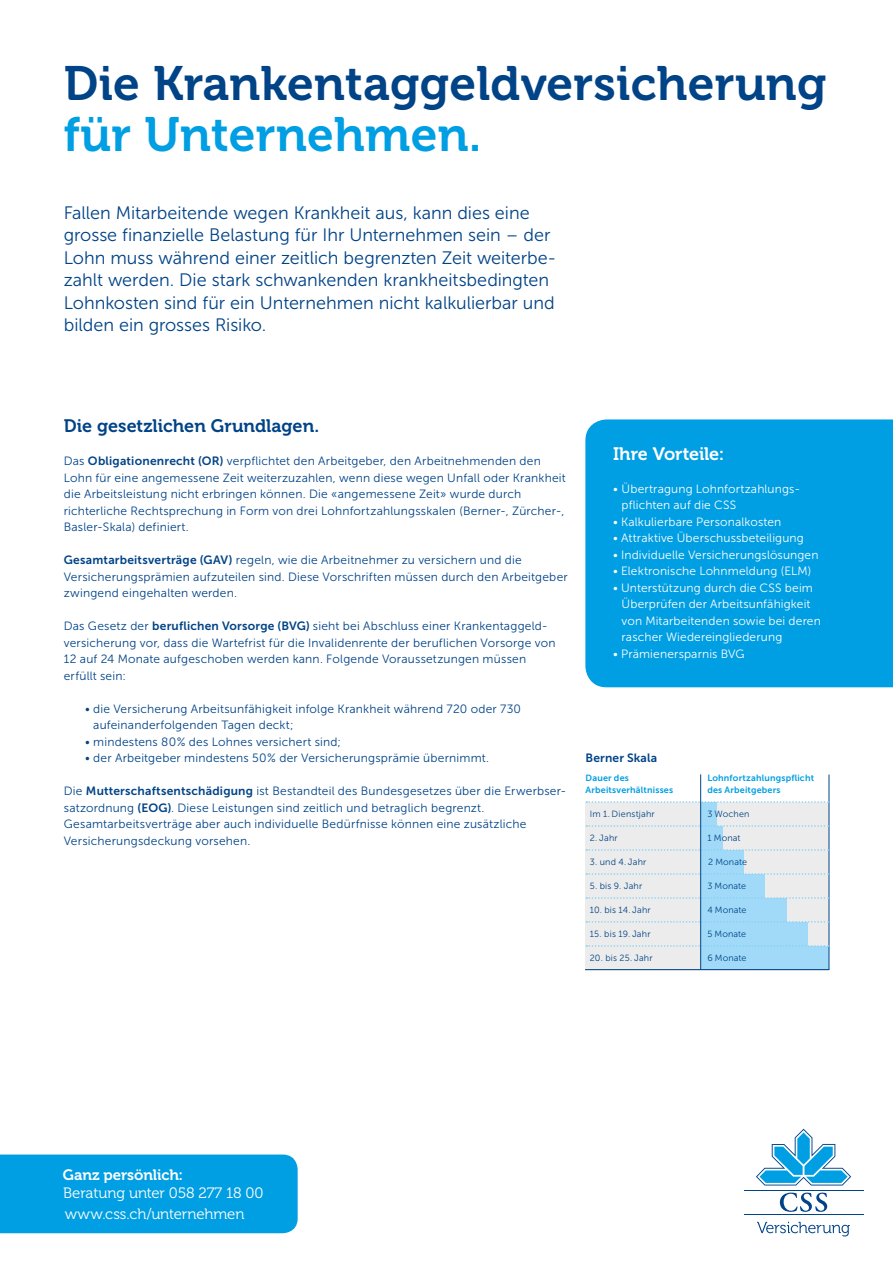
<style>
.page{position:relative;width:893px;height:1263px;background:#fff}
.page>*{position:absolute;margin:0;border:0;box-sizing:border-box;transform-origin:0 0}
.t1{font:48px "Museo 700";letter-spacing:.005em;color:#004387}
.t2{font:48px "Museo 700";letter-spacing:.005em;color:#009ee3}
.t3{font:18px/22.5px "Museo Sans 300";color:#004387}
.t4{font:18px "Museo 700";color:#004387}
.t5{font:18px "Museo 700";letter-spacing:-.005em;color:#fff}
.t6{font:15px/21px "Museo 300";letter-spacing:-.01em;color:#fff}
.t7{font:15px "Museo 700";letter-spacing:-.005em;color:#fff}
.t8{font:12px/16.5px "Museo Sans 300";letter-spacing:.02em;color:#004387}
.t9{font:12px/16.5px "Museo Sans 300";letter-spacing:.01em;color:#fff}
.t10{font:12px "Museo Sans 700";letter-spacing:.015em;color:#004387}
.t11{font:9px "Museo Sans 300";letter-spacing:.02em;color:#004387}
.t12{font:9px/12px "Museo Sans 700";letter-spacing:.02em;color:#009ee3}
.s1{font-family:"Museo Sans 700"}
</style>
<div class="page">
<div style="left:585px;top:419px;width:308px;height:269px;background:#009ee3"></div>
<div style="left:0;top:1154px;width:298px;height:79px;background:#009ee3"></div>
<div style="left:585px;top:802px;width:244px;height:168px;background:#ececec"></div>
<div style="left:701px;top:826px;width:21px;height:24px;background:#a1daf8"></div>
<div style="left:701px;top:802px;width:16px;height:24px;background:#a1daf8"></div>
<div style="left:701px;top:850px;width:43px;height:24px;background:#a1daf8"></div>
<div style="left:701px;top:874px;width:64px;height:24px;background:#a1daf8"></div>
<div style="left:701px;top:898px;width:85px;height:24px;background:#a1daf8"></div>
<div style="left:701px;top:922px;width:106px;height:24px;background:#a1daf8"></div>
<div style="left:701px;top:946px;width:128px;height:24px;background:#a1daf8"></div>
<hr style="left:829px;top:774px;width:1px;height:196px;background:#004387">
<hr style="left:585px;top:969px;width:244px;height:1px;background:#004387">
<svg style="left:586px;top:801px;width:243px;height:2px"></svg>
<svg style="left:586px;top:825px;width:243px;height:2px"></svg>
<svg style="left:586px;top:849px;width:243px;height:2px"></svg>
<svg style="left:586px;top:873px;width:243px;height:2px"></svg>
<svg style="left:586px;top:897px;width:243px;height:2px"></svg>
<svg style="left:586px;top:921px;width:243px;height:2px"></svg>
<svg style="left:586px;top:945px;width:243px;height:2px"></svg>
<hr style="left:700px;top:774px;width:1px;height:196px;background:#004387">
<svg style="left:757px;top:1222px;width:93px;height:14px"></svg>
<hr style="left:744px;top:1214px;width:119px;height:1px;background:#004387">
<hr style="left:744px;top:1190px;width:119px;height:1px;background:#004387">
<svg style="left:756px;top:1129px;width:95px;height:56px"></svg>
<svg style="left:780px;top:1192px;width:47px;height:20px"></svg>
<h1 class="t1" style="left:64px;top:56px;width:764px">Die Krankentaggeldversicherung</h1>
<h1 class="t2" style="left:64px;top:107px;width:419px">für Unternehmen.</h1>
<p class="t3" style="left:64px;top:202px;width:494px">Fallen Mitarbeitende wegen Krankheit aus, kann dies eine grosse finanzielle Belastung für Ihr Unternehmen sein – der Lohn muss während einer zeitlich begrenzten Zeit weiterbe&shy;zahlt werden. Die stark schwankenden krankheitsbedingten Lohnkosten sind für ein Unternehmen nicht kalkulierbar und bilden ein grosses Risiko.</p>
<h2 class="t4" style="left:64px;top:416px;width:257px">Die gesetzlichen Grundlagen.</h2>
<p class="t8" style="left:64px;top:453px;width:504px">Das <span class="s1">Obligationenrecht (OR)</span> verpflichtet den Arbeitgeber, den Arbeitnehmenden den Lohn für eine angemessene Zeit weiterzuzahlen, wenn diese wegen Unfall oder Krankheit die Arbeitsleistung nicht erbringen können. Die «angemessene Zeit» wurde durch richterliche Rechtsprechung in Form von drei Lohnfortzahlungsskalen (Berner-, Zürcher-, Basler-Skala) definiert.</p>
<p class="t8" style="left:64px;top:552px;width:505px"><span class="s1">Gesamtarbeitsverträge (GAV)</span> regeln, wie die Arbeitnehmer zu versichern und die<br>Versicherungsprämien aufzuteilen sind. Diese Vorschriften müssen durch den Arbeitgeber zwingend eingehalten werden.</p>
<p class="t8" style="left:64px;top:618px;width:493px">Das Gesetz der <span class="s1">beruflichen Vorsorge (BVG)</span> sieht bei Abschluss einer Krankentaggeld&shy;versicherung vor, dass die Wartefrist für die Invalidenrente der beruflichen Vorsorge von 12 auf 24 Monate aufgeschoben werden kann. Folgende Voraussetzungen müssen erfüllt sein:</p>
<p class="t8" style="left:93px;top:700px;width:429px;text-indent:-8px">• die Versicherung Arbeitsunfähigkeit infolge Krankheit während 720 oder 730 aufeinanderfolgenden Tagen deckt;</p>
<p class="t8" style="left:85px;top:733px;width:258px">• mindestens 80% des Lohnes versichert sind;</p>
<p class="t8" style="left:85px;top:750px;width:405px">• der Arbeitgeber mindestens 50% der Versicherungsprämie übernimmt.</p>
<p class="t8" style="left:64px;top:783px;width:504px">Die <span class="s1">Mutterschaftsentschädigung</span> ist Bestandteil des Bundesgesetzes über die Erwerbser&shy;satzordnung <span class="s1">(EOG)</span>. Diese Leistungen sind zeitlich und betraglich begrenzt.<br>Gesamtarbeitsverträge aber auch individuelle Bedürfnisse können eine zusätzliche Versicherungsdeckung vorsehen.</p>
<h2 class="t5" style="left:613px;top:443px;width:113px">Ihre Vorteile:</h2>
<p class="t9" style="left:621px;top:480px;width:180px;text-indent:-9px">• Übertragung Lohnfortzahlungs&shy;pflichten auf die CSS</p>
<p class="t9" style="left:613px;top:513px;width:170px">• Kalkulierbare Personalkosten</p>
<p class="t9" style="left:613px;top:530px;width:192px">• Attraktive Überschussbeteiligung</p>
<p class="t9" style="left:613px;top:546px;width:207px">• Individuelle Versicherungslösungen</p>
<p class="t9" style="left:613px;top:563px;width:200px">• Elektronische Lohnmeldung (ELM)</p>
<p class="t9" style="left:621px;top:579px;width:201px;text-indent:-9px">• Unterstützung durch die CSS beim Überprüfen der Arbeitsunfähigkeit von Mitarbeitenden sowie bei deren rascher Wiedereingliederung</p>
<p class="t9" style="left:613px;top:645px;width:133px">• Prämienersparnis BVG</p>
<p class="t10" style="left:585px;top:751px;width:73px">Berner Skala</p>
<p class="t12" style="left:585px;top:772px;width:89px">Dauer des<br>Arbeitsverhältnisses</p>
<p class="t11" style="left:590px;top:809px;width:67px">Im 1. Dienstjahr</p>
<p class="t11" style="left:590px;top:833px;width:29px">2. Jahr</p>
<p class="t11" style="left:590px;top:857px;width:58px">3. und 4. Jahr</p>
<p class="t11" style="left:590px;top:881px;width:54px">5. bis 9. Jahr</p>
<p class="t11" style="left:590px;top:905px;width:63px">10. bis 14. Jahr</p>
<p class="t11" style="left:590px;top:929px;width:62px">15. bis 19. Jahr</p>
<p class="t11" style="left:590px;top:953px;width:64px">20. bis 25. Jahr</p>
<p class="t12" style="left:707px;top:772px;width:108px">Lohnfortzahlungspflicht des Arbeitgebers</p>
<p class="t11" style="left:707px;top:809px;width:44px">3 Wochen</p>
<p class="t11" style="left:707px;top:833px;width:35px">1 Monat</p>
<p class="t11" style="left:708px;top:857px;width:40px">2 Monate</p>
<p class="t11" style="left:707px;top:881px;width:40px">3 Monate</p>
<p class="t11" style="left:707px;top:905px;width:41px">4 Monate</p>
<p class="t11" style="left:707px;top:929px;width:40px">5 Monate</p>
<p class="t11" style="left:707px;top:953px;width:41px">6 Monate</p>
<p class="t7" style="left:63px;top:1166px;width:122px">Ganz persönlich:</p>
<p class="t6" style="left:63px;top:1183px;width:202px">Beratung unter 058 277 18 00 www.css.ch/unternehmen</p>
</div>
